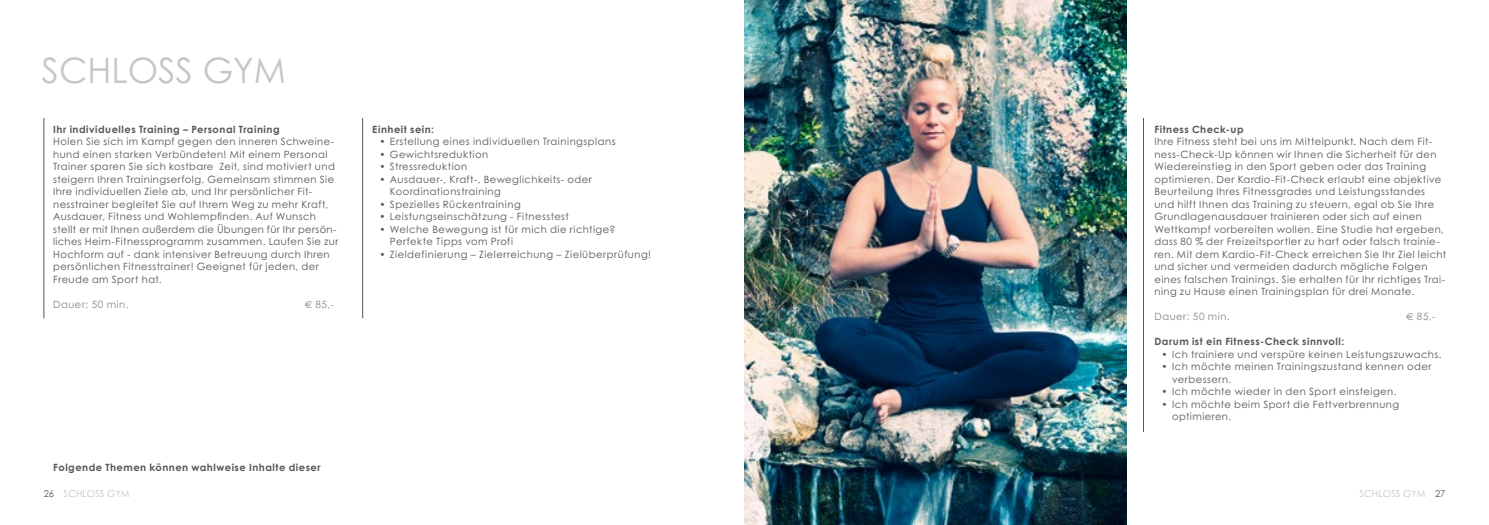
<style>
.page{position:relative;width:1489px;height:525px;background:#fff}
.page>*{position:absolute;margin:0;border:0;box-sizing:border-box;transform-origin:0 0}
.t1{font:35px "Century Gothic";color:#c5c6c6}
.t2{font:10px/12.5px "Century Gothic";letter-spacing:.045em;color:#565656}
.t3{font:700 10px "Century Gothic";letter-spacing:.05em;color:#565656}
.t4{font:10px "Century Gothic";letter-spacing:.055em;color:#878786}
.t5{font:9.5px "Century Gothic";color:#c5c6c6}
.s1{font-family:"Euro Sans Std"}
.s2{color:#565656}
</style>
<div class="page">
<hr style="left:362px;top:118px;width:1px;height:200px;background:#565656">
<hr style="left:44px;top:118px;width:1px;height:200px;background:#565656">
<img style="left:744px;top:0;width:381px;height:524px">
<hr style="left:1143px;top:118px;width:1px;height:313px;background:#565656">
<h1 class="t1" style="left:42px;top:49px;width:246px">SCHLOSS GYM</h1>
<p class="t3" style="left:53px;top:123px;width:228px">Ihr individuelles Training – Personal Training</p>
<p class="t2" style="left:53px;top:135px;width:287px">Holen Sie sich im Kampf gegen den inneren Schweine&shy;hund einen starken Verbündeten! Mit einem Personal Trainer sparen Sie sich kostbare Zeit, sind motiviert und steigern Ihren Trainingserfolg. Gemeinsam stimmen Sie Ihre individuellen Ziele ab, und Ihr persönlicher Fit&shy;nesstrainer begleitet Sie auf Ihrem Weg zu mehr Kraft, Ausdauer, Fitness und Wohlempfinden. Auf Wunsch stellt er mit Ihnen außerdem die Übungen für Ihr persön&shy;liches Heim-Fitnessprogramm zusammen. Laufen Sie zur Hochform auf - dank intensiver Betreuung durch Ihren persönlichen Fitnesstrainer! Geeignet für jeden, der Freude am Sport hat.</p>
<p class="t4" style="left:53px;top:298px;width:77px">Dauer: 50 min.</p>
<p class="t4" style="left:305px;top:298px;width:30px"><span class="s1">€</span> 85,-</p>
<p class="t3" style="left:372px;top:123px;width:63px">Einheit sein:</p>
<p class="t2" style="left:379px;top:135px;width:238px">• Erstellung eines individuellen Trainingsplans</p>
<p class="t2" style="left:379px;top:148px;width:110px">• Gewichtsreduktion</p>
<p class="t2" style="left:379px;top:160px;width:89px">• Stressreduktion</p>
<p class="t2" style="left:390px;top:173px;width:203px;text-indent:-11px">• Ausdauer-, Kraft-, Beweglichkeits- oder<br>Koordinationstraining</p>
<p class="t2" style="left:379px;top:198px;width:143px">• Spezielles Rückentraining</p>
<p class="t2" style="left:379px;top:210px;width:191px">• Leistungseinschätzung - Fitnesstest</p>
<p class="t2" style="left:390px;top:223px;width:227px;text-indent:-11px">• Welche Bewegung ist für mich die richtige?<br>Perfekte Tipps vom Profi</p>
<p class="t2" style="left:379px;top:248px;width:273px">• Zieldefinierung – Zielerreichung – Zielüberprüfung!</p>
<p class="t3" style="left:53px;top:460px;width:269px">Folgende Themen können wahlweise Inhalte dieser</p>
<p class="t3" style="left:1154px;top:123px;width:91px">Fitness Check-up</p>
<p class="t2" style="left:1154px;top:135px;width:293px">Ihre Fitness steht bei uns im Mittelpunkt. Nach dem Fit&shy;ness-Check-Up können wir Ihnen die Sicherheit für den Wiedereinstieg in den Sport geben oder das Training optimieren. Der Kardio-Fit-Check erlaubt eine objektive Beurteilung Ihres Fitnessgrades und Leistungsstandes und hilft Ihnen das Training zu steuern, egal ob Sie Ihre Grundlagenausdauer trainieren oder sich auf einen Wettkampf vorbereiten wollen. Eine Studie hat ergeben, dass 80 % der Freizeitsportler zu hart oder falsch trainie&shy;ren. Mit dem Kardio-Fit-Check erreichen Sie Ihr Ziel leicht und sicher und vermeiden dadurch mögliche Folgen eines falschen Trainings. Sie erhalten für Ihr richtiges Trai&shy;ning zu Hause einen Trainingsplan für drei Monate.</p>
<p class="t4" style="left:1154px;top:310px;width:77px">Dauer: 50 min.</p>
<p class="t4" style="left:1405px;top:310px;width:31px"><span class="s1">€</span> 85,-</p>
<p class="t3" style="left:1154px;top:335px;width:191px">Darum ist ein Fitness-Check sinnvoll:</p>
<p class="t2" style="left:1161px;top:348px;width:281px">• Ich trainiere und verspüre keinen Leistungszuwachs.</p>
<p class="t2" style="left:1172px;top:360px;width:261px;text-indent:-11px">• Ich möchte meinen Trainingszustand kennen oder verbessern.</p>
<p class="t2" style="left:1161px;top:385px;width:236px">• Ich möchte wieder in den Sport einsteigen.</p>
<p class="t2" style="left:1172px;top:398px;width:228px;text-indent:-11px">• Ich möchte beim Sport die Fettverbrennung optimieren.</p>
<p class="t5" style="left:44px;top:487px;width:87px"><span class="s2">26</span> SCHLOSS GYM</p>
<p class="t5" style="left:1359px;top:487px;width:87px">SCHLOSS GYM <span class="s2">27</span></p>
</div>
